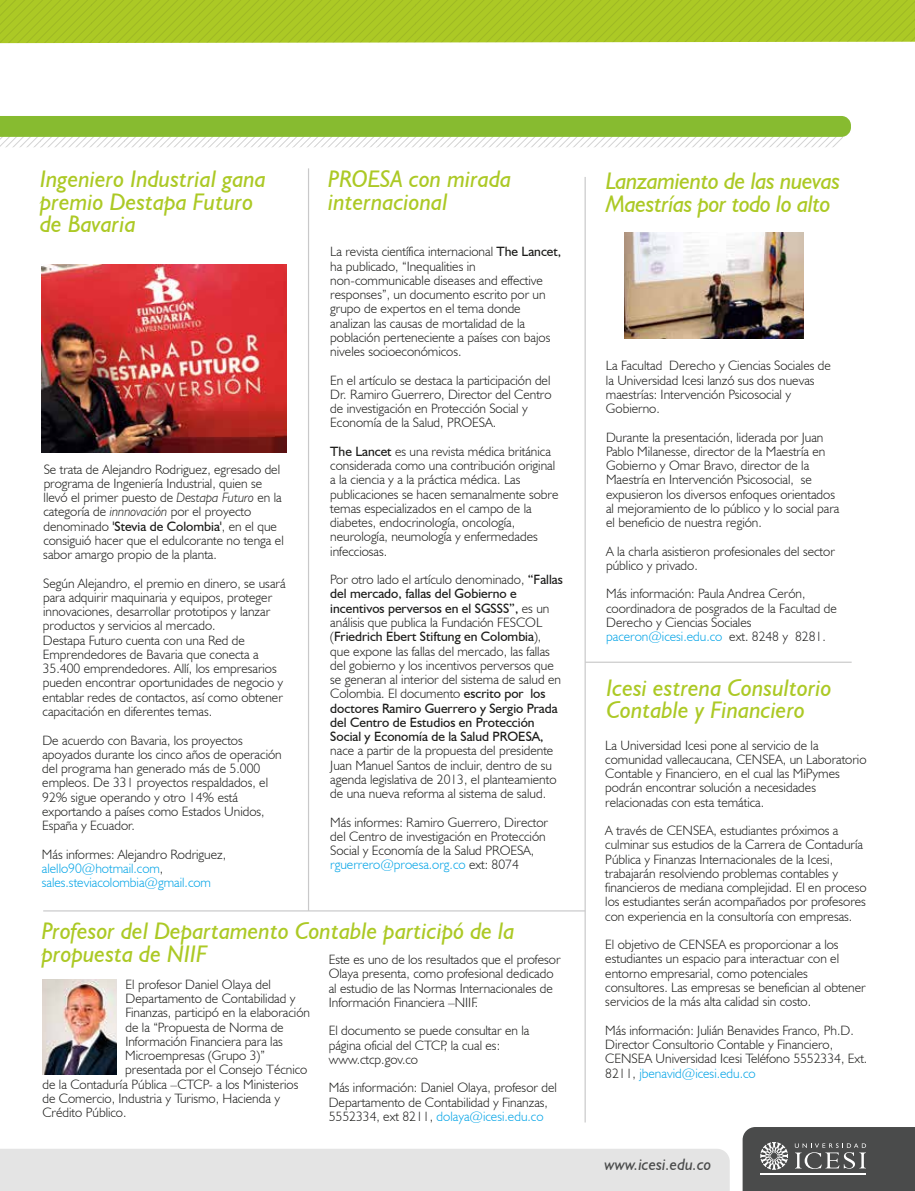
<style>
.page{position:relative;width:915px;height:1191px;background:#fff}
.page>*{position:absolute;margin:0;border:0;box-sizing:border-box;transform-origin:0 0}
.t1{font:italic 24px/22.5px "Humanist 521 BT";color:#acc925}
.t2{font:italic 24px/22.5px "Humanist 521 BT";letter-spacing:-.02em;color:#acc925}
.t3{font:italic 16.5px "Humanist 521 BT";color:#4a4b4b}
.t4{font:300 13.5px/14.2px "Humanist 521 BT";color:#1c1c1a}
.t5{font:300 13.5px/14.2px "Humanist 521 BT";color:#00a3e6}
.s1{font-style:italic}
.s2{font-weight:400}
.s3{color:#1c1c1a}
.s4{color:#00a3e6}
</style>
<div class="page">
<div style="left:0;top:1149px;width:729px;height:42px;background:#e4e4e4"></div>
<svg style="left:742px;top:1127px;width:172px;height:64px;background:#5a5b5b"></svg>
<hr style="left:584px;top:177px;width:1px;height:945px;background:#c9c9ca">
<hr style="left:308px;top:168px;width:1px;height:743px;background:#c9c9ca">
<svg style="left:0;top:0;width:914px;height:44px;background:#acc82c"></svg>
<svg style="left:0;top:116px;width:850px;height:31px"></svg>
<img style="left:42px;top:979px;width:75px;height:95px">
<hr style="left:585px;top:661px;width:266px;height:2px;background:#c9c9ca">
<hr style="left:43px;top:910px;width:542px;height:1px;background:#c9c9ca">
<img style="left:624px;top:233px;width:179px;height:105px">
<img style="left:42px;top:265px;width:244px;height:187px">
<h1 class="t1" style="left:40px;top:167px;width:227px">Ingeniero Industrial gana premio Destapa Futuro de Bavaria</h1>
<h1 class="t1" style="left:328px;top:167px;width:184px">PROESA con mirada internacional</h1>
<p class="t4" style="left:43px;top:461px;width:242px">Se trata de Alejandro Rodriguez, egresado del programa de Ingeniería Industrial, quien se llevó el primer puesto de <span class="s1">Destapa Futuro</span> en la categoría de <span class="s1">innnovación</span> por el proyecto denominado <span class="s2">'Stevia de Colombia'</span>, en el que consiguió hacer que el edulcorante no tenga el sabor amargo propio de la planta.</p>
<p class="t4" style="left:43px;top:575px;width:244px">Según Alejandro, el premio en dinero, se usará para adquirir maquinaria y equipos, proteger innovaciones, desarrollar prototipos y lanzar productos y servicios al mercado.<br>Destapa Futuro cuenta con una Red de Emprendedores de Bavaria que conecta a 35.400 emprendedores. Allí, los empresarios pueden encontrar oportunidades de negocio y entablar redes de contactos, así como obtener capacitación en diferentes temas.</p>
<p class="t4" style="left:42px;top:732px;width:241px">De acuerdo con Bavaria, los proyectos apoyados durante los cinco años de operación del programa han generado más de 5.000 empleos. De 331 proyectos respaldados, el 92% sigue operando y otro 14% está exportando a países como Estados Unidos, España y Ecuador.</p>
<p class="t5" style="left:42px;top:846px;width:186px"><span class="s3">Más informes: Alejandro Rodriguez, </span>alello90@hotmail.com<span class="s3">, </span>sales.steviacolombia@gmail.com</p>
<p class="t4" style="left:330px;top:244px;width:232px">La revista científica internacional <span class="s2">The Lancet, </span>ha publicado, “Inequalities in non-communicable diseases and effective responses”, un documento escrito por un grupo de expertos en el tema donde analizan las causas de mortalidad de la población perteneciente a países con bajos niveles socioeconómicos.</p>
<p class="t4" style="left:330px;top:372px;width:223px">En el artículo se destaca la participación del Dr. Ramiro Guerrero, Director del Centro de investigación en Protección Social y Economía de la Salud, PROESA.</p>
<p class="t4" style="left:330px;top:444px;width:230px"><span class="s2">The Lancet</span> es una revista médica británica considerada como una contribución original a la ciencia y a la práctica médica. Las publicaciones se hacen semanalmente sobre temas especializados en el campo de la diabetes, endocrinología, oncología, neurología, neumología y enfermedades infecciosas.</p>
<p class="t4" style="left:330px;top:572px;width:234px">Por otro lado el artículo denominado, <span class="s2">“Fallas del mercado, fallas del Gobierno e incentivos perversos en el SGSSS”,</span> es un análisis que publica la Fundación FESCOL (<span class="s2">Friedrich Ebert Stiftung en Colombia</span>), que expone las fallas del mercado, las fallas del gobierno y los incentivos perversos que se generan al interior del sistema de salud en Colombia. El documento <span class="s2">escrito por los doctores Ramiro Guerrero y Sergio Prada del Centro de Estudios en Protección Social y Economía de la Salud PROESA,</span></p>
<p class="t4" style="left:330px;top:743px;width:228px">nace a partir de la propuesta del presidente Juan Manuel Santos de incluir, dentro de su agenda legislativa de 2013, el planteamiento de una nueva reforma al sistema de salud.</p>
<p class="t4" style="left:330px;top:814px;width:219px">Más informes: Ramiro Guerrero, Director del Centro de investigación en Protección Social y Economía de la Salud PROESA, <span class="s4">rguerrero@proesa.org.co</span> ext: 8074</p>
<h1 class="t1" style="left:42px;top:919px;width:474px">Profesor del Departamento Contable participó de la propuesta de NIIF</h1>
<p class="t4" style="left:328px;top:952px;width:233px">Este es uno de los resultados que el profesor Olaya presenta, como profesional dedicado al estudio de las Normas Internacionales de Información Financiera –NIIF.</p>
<p class="t4" style="left:328px;top:1023px;width:202px">El documento se puede consultar en la página oficial del CTCP, la cual es: www.ctcp.gov.co</p>
<p class="t4" style="left:328px;top:1080px;width:229px">Más información: Daniel Olaya, profesor del<br>Departamento de Contabilidad y Finanzas,<br>5552334, ext 8211, <span class="s4">dolaya@icesi.edu.co</span></p>
<p class="t4" style="left:126px;top:977px;width:147px">El profesor Daniel Olaya del</p>
<p class="t4" style="left:125px;top:991px;width:171px">Departamento de Contabilidad y</p>
<p class="t4" style="left:125px;top:1005px;width:186px">Finanzas, participó en la elaboración</p>
<p class="t4" style="left:125px;top:1019px;width:160px">de la “Propuesta de Norma de</p>
<p class="t4" style="left:125px;top:1034px;width:159px">Información Financiera para las</p>
<p class="t4" style="left:125px;top:1048px;width:141px">Microempresas (Grupo 3)”</p>
<p class="t4" style="left:125px;top:1062px;width:184px">presentada por el Consejo Técnico</p>
<p class="t4" style="left:42px;top:1076px;width:257px">de la Contaduría Pública –CTCP- a los Ministerios</p>
<p class="t4" style="left:42px;top:1091px;width:239px">de Comercio, Industria y Turismo, Hacienda y</p>
<p class="t4" style="left:42px;top:1105px;width:85px">Crédito Público.</p>
<h1 class="t2" style="left:605px;top:169px;width:236px">Lanzamiento de las nuevas<br>Maestrías por todo lo alto</h1>
<p class="t4" style="left:605px;top:358px;width:226px">La Facultad Derecho y Ciencias Sociales de la Universidad Icesi lanzó sus dos nuevas maestrías: Intervención Psicosocial y Gobierno.</p>
<p class="t4" style="left:605px;top:429px;width:235px">Durante la presentación, liderada por Juan Pablo Milanesse, director de la Maestría en Gobierno y Omar Bravo, director de la Maestría en Intervención Psicosocial, se expusieron los diversos enfoques orientados al mejoramiento de lo público y lo social para el beneficio de nuestra región.</p>
<p class="t4" style="left:606px;top:544px;width:230px">A la charla asistieron profesionales del sector público y privado.</p>
<p class="t4" style="left:606px;top:586px;width:232px">Más información: Paula Andrea Cerón, coordinadora de posgrados de la Facultad de Derecho y Ciencias Sociales <span class="s4">paceron@icesi.edu.co</span> ext. 8248 y 8281.</p>
<h1 class="t1" style="left:606px;top:676px;width:227px">Icesi estrena Consultorio<br>Contable y Financiero</h1>
<p class="t4" style="left:605px;top:737px;width:262px">La Universidad Icesi pone al servicio de la comunidad vallecaucana, CENSEA, un Laboratorio Contable y Financiero, en el cual las MiPymes podrán encontrar solución a necesidades relacionadas con esta temática.</p>
<p class="t4" style="left:605px;top:823px;width:263px">A través de CENSEA, estudiantes próximos a culminar sus estudios de la Carrera de Contaduría Pública y Finanzas Internacionales de la Icesi, trabajarán resolviendo problemas contables y financieros de mediana complejidad. El en proceso los estudiantes serán acompañados por profesores con experiencia en la consultoría con empresas.</p>
<p class="t4" style="left:605px;top:937px;width:262px">El objetivo de CENSEA es proporcionar a los estudiantes un espacio para interactuar con el entorno empresarial, como potenciales consultores. Las empresas se benefician al obtener servicios de la más alta calidad sin costo.</p>
<p class="t4" style="left:605px;top:1022px;width:263px">Más información: Julián Benavides Franco, Ph.D.<br>Director Consultorio Contable y Financiero, CENSEA Universidad Icesi Teléfono 5552334, Ext.<br>8211, <span class="s4">jbenavid@icesi.edu.co</span></p>
<p class="t3" style="left:604px;top:1154px;width:108px">www.icesi.edu.co</p>
</div>
